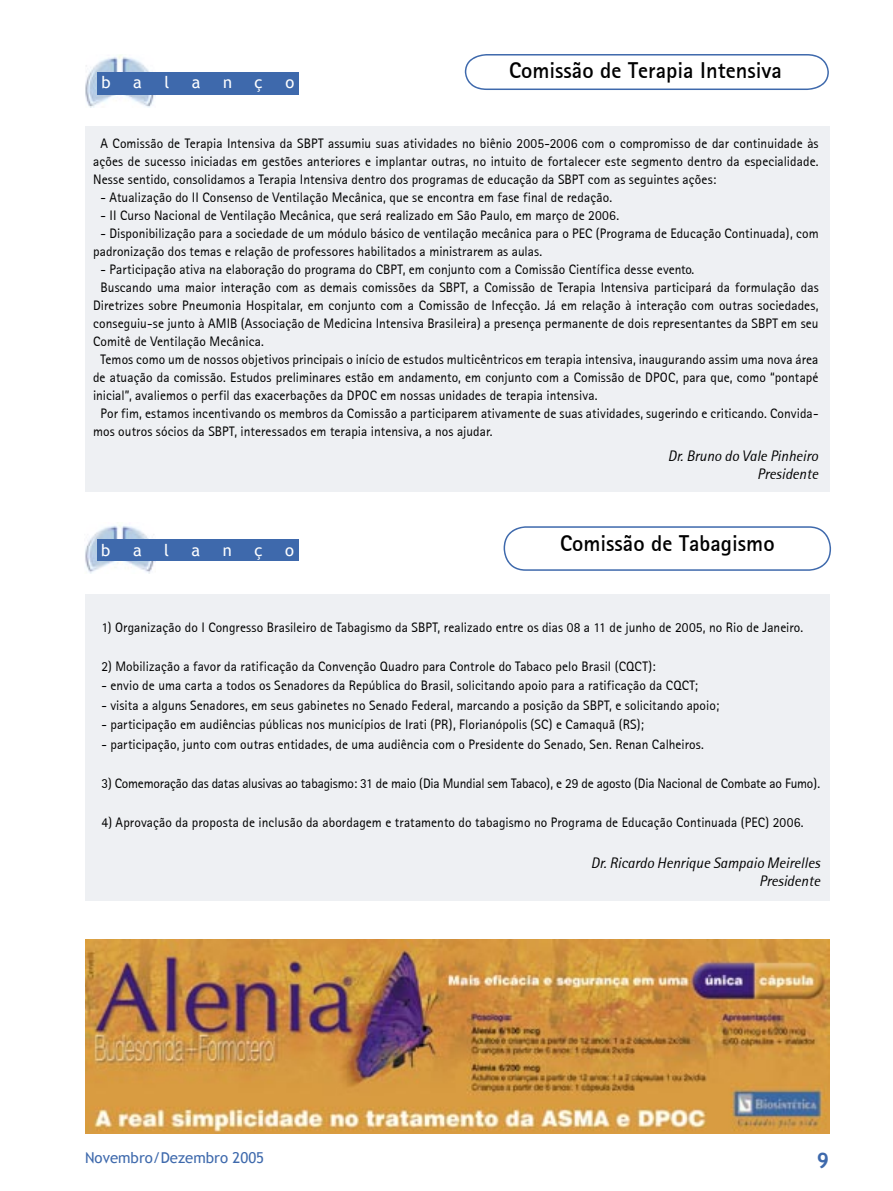
<style>
.page{position:relative;width:893px;height:1191px;background:#fff}
.page>*{position:absolute;margin:0;border:0;box-sizing:border-box;transform-origin:0 0}
.t1{font:700 22.5px "Libre Sans Serif S Si";color:#000}
.t2{font:700 21px "Trebuchet MS";color:#3e69ac}
.t3{font:16.5px "Trebuchet MS";color:#fff}
.t4{font:italic 15px/18px "Libre Sans Serif S Si";color:#000;text-align:right}
.t5{font:15px "Trebuchet MS";color:#3e69ac}
.t6{font:13.5px/18px "Libre Sans Serif S Si";letter-spacing:.005em;color:#000;text-align:justify}
.t7{font:13.5px "Libre Sans Serif S Si";letter-spacing:-.015em;color:#000}
</style>
<div class="page">
<img style="left:85px;top:55px;width:71px;height:53px">
<div style="left:97px;top:72px;width:201px;height:22px;background:#3e69ac"></div>
<div style="left:85px;top:126px;width:744px;height:365px;background:#eef0f3"></div>
<svg style="left:465px;top:54px;width:364px;height:36px"></svg>
<img style="left:85px;top:525px;width:70px;height:48px">
<div style="left:97px;top:539px;width:201px;height:21px;background:#3e69ac"></div>
<div style="left:85px;top:594px;width:744px;height:306px;background:#eef0f3"></div>
<svg style="left:504px;top:526px;width:327px;height:45px"></svg>
<img style="left:85px;top:939px;width:744px;height:194px">
<p class="t3" style="left:102px;top:73px;width:11px">b</p>
<p class="t3" style="left:133px;top:73px;width:10px">a</p>
<p class="t3" style="left:164px;top:73px;width:6px">l</p>
<p class="t3" style="left:192px;top:73px;width:10px">a</p>
<p class="t3" style="left:223px;top:73px;width:11px">n</p>
<p class="t3" style="left:255px;top:73px;width:10px">ç</p>
<p class="t3" style="left:285px;top:73px;width:10px">o</p>
<h1 class="t1" style="left:509px;top:55px;width:274px">Comissão de Terapia Intensiva</h1>
<p class="t6" style="left:93px;top:134px;width:727px;text-indent:8px">A Comissão de Terapia Intensiva da SBPT assumiu suas atividades no biênio 2005-2006 com o compromisso de dar continuidade às ações de sucesso iniciadas em gestões anteriores e implantar outras, no intuito de fortalecer este segmento dentro da especialidade.<br>Nesse sentido, consolidamos a Terapia Intensiva dentro dos programas de educação da SBPT com as seguintes ações:</p>
<p class="t6" style="left:101px;top:188px;width:513px">- Atualização do II Consenso de Ventilação Mecânica, que se encontra em fase final de redação.</p>
<p class="t6" style="left:101px;top:206px;width:520px">- II Curso Nacional de Ventilação Mecânica, que será realizado em São Paulo, em março de 2006.</p>
<p class="t6" style="left:93px;top:224px;width:727px;text-indent:8px">- Disponibilização para a sociedade de um módulo básico de ventilação mecânica para o PEC (Programa de Educação Continuada), com padronização dos temas e relação de professores habilitados a ministrarem as aulas.</p>
<p class="t6" style="left:101px;top:260px;width:595px">- Participação ativa na elaboração do programa do CBPT, em conjunto com a Comissão Científica desse evento.</p>
<p class="t6" style="left:101px;top:278px;width:720px">Buscando uma maior interação com as demais comissões da SBPT, a Comissão de Terapia Intensiva participará da formulação das</p>
<p class="t6" style="left:93px;top:296px;width:727px">Diretrizes sobre Pneumonia Hospitalar, em conjunto com a Comissão de Infecção. Já em relação à interação com outras sociedades,</p>
<p class="t6" style="left:93px;top:314px;width:727px">conseguiu-se junto à AMIB (Associação de Medicina Intensiva Brasileira) a presença permanente de dois representantes da SBPT em seu</p>
<p class="t6" style="left:93px;top:332px;width:172px">Comitê de Ventilação Mecânica.</p>
<p class="t6" style="left:101px;top:350px;width:719px">Temos como um de nossos objetivos principais o início de estudos multicêntricos em terapia intensiva, inaugurando assim uma nova área</p>
<p class="t6" style="left:93px;top:368px;width:727px">de atuação da comissão. Estudos preliminares estão em andamento, em conjunto com a Comissão de DPOC, para que, como “pontapé</p>
<p class="t6" style="left:93px;top:386px;width:506px">inicial”, avaliemos o perfil das exacerbações da DPOC em nossas unidades de terapia intensiva.</p>
<p class="t6" style="left:101px;top:404px;width:719px">Por fim, estamos incentivando os membros da Comissão a participarem ativamente de suas atividades, sugerindo e criticando. Convida-</p>
<p class="t6" style="left:93px;top:422px;width:401px">mos outros sócios da SBPT, interessados em terapia intensiva, a nos ajudar.</p>
<p class="t3" style="left:101px;top:540px;width:11px">b</p>
<p class="t3" style="left:133px;top:540px;width:10px">a</p>
<p class="t3" style="left:164px;top:540px;width:6px">l</p>
<p class="t3" style="left:192px;top:540px;width:10px">a</p>
<p class="t3" style="left:223px;top:540px;width:11px">n</p>
<p class="t3" style="left:254px;top:540px;width:10px">ç</p>
<p class="t3" style="left:285px;top:540px;width:10px">o</p>
<p class="t4" style="left:668px;top:447px;width:152px">Dr. Bruno do Vale Pinheiro<br>Presidente</p>
<h1 class="t1" style="left:560px;top:529px;width:216px">Comissão de Tabagismo</h1>
<p class="t6" style="left:101px;top:618px;width:703px">1) Organização do I Congresso Brasileiro de Tabagismo da SBPT, realizado entre os dias 08 a 11 de junho de 2005, no Rio de Janeiro.</p>
<p class="t6" style="left:101px;top:657px;width:556px">2) Mobilização a favor da ratificação da Convenção Quadro para Controle do Tabaco pelo Brasil (CQCT):</p>
<p class="t6" style="left:101px;top:676px;width:598px">- envio de uma carta a todos os Senadores da República do Brasil, solicitando apoio para a ratificação da CQCT;</p>
<p class="t6" style="left:101px;top:696px;width:619px">- visita a alguns Senadores, em seus gabinetes no Senado Federal, marcando a posição da SBPT, e solicitando apoio;</p>
<p class="t6" style="left:101px;top:715px;width:544px">- participação em audiências públicas nos municípios de Irati (PR), Florianópolis (SC) e Camaquã (RS);</p>
<p class="t6" style="left:101px;top:735px;width:604px">- participação, junto com outras entidades, de uma audiência com o Presidente do Senado, Sen. Renan Calheiros.</p>
<p class="t7" style="left:101px;top:775px;width:720px">3) Comemoração das datas alusivas ao tabagismo: 31 de maio (Dia Mundial sem Tabaco), e 29 de agosto (Dia Nacional de Combate ao Fumo).</p>
<p class="t6" style="left:101px;top:813px;width:704px">4) Aprovação da proposta de inclusão da abordagem e tratamento do tabagismo no Programa de Educação Continuada (PEC) 2006.</p>
<p class="t4" style="left:591px;top:853px;width:231px">Dr. Ricardo Henrique Sampaio Meirelles<br>Presidente</p>
<p class="t5" style="left:85px;top:1149px;width:181px">Novembro/Dezembro 2005</p>
<h2 class="t2" style="left:817px;top:1147px;width:14px">9</h2>
</div>
